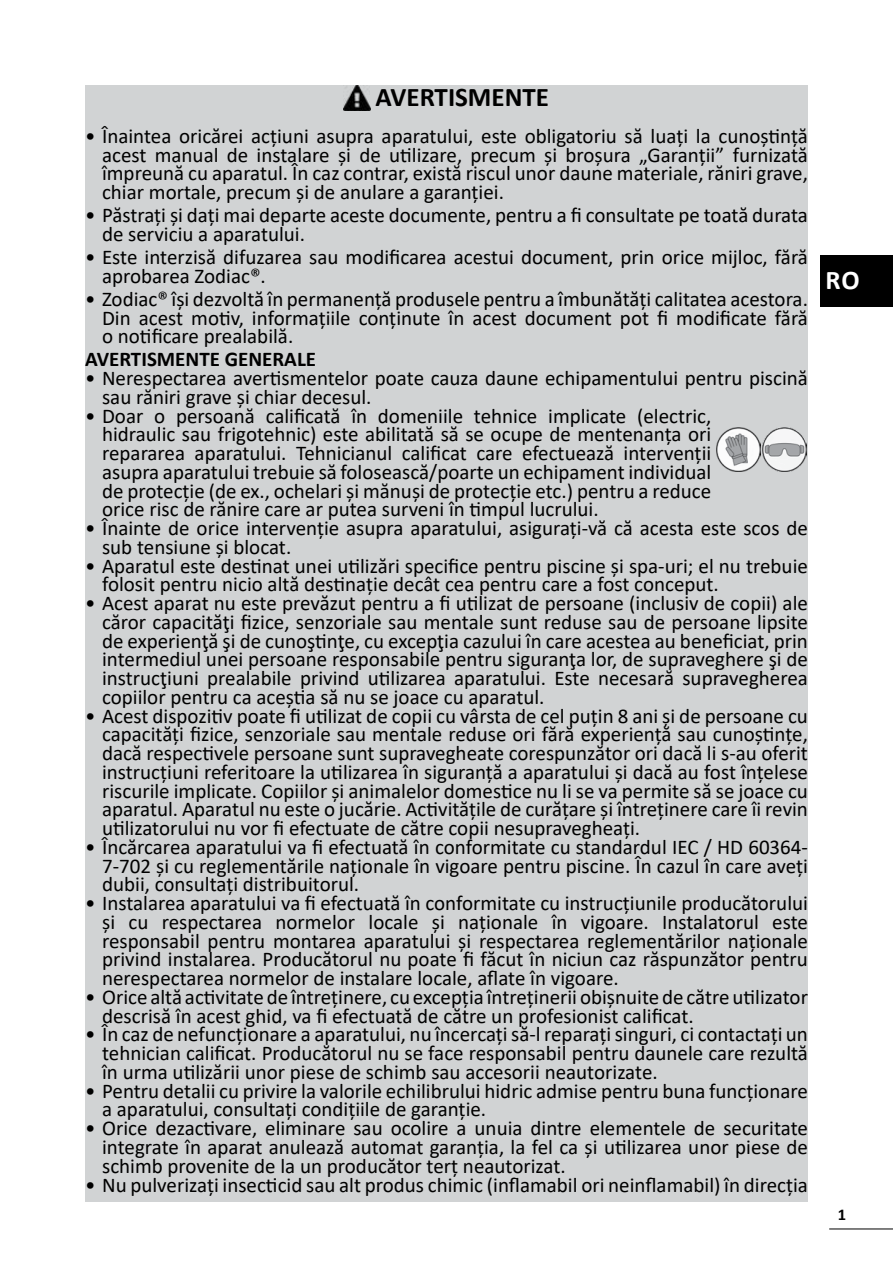
<style>
.page{position:relative;width:893px;height:1263px;background:#fff}
.page>*{position:absolute;margin:0;border:0;box-sizing:border-box;transform-origin:0 0}
.t1{font:700 27px "Calibri";color:#000}
.t2{font:700 27px "Calibri";color:#fff}
.t3{font:21px/18.8px "Calibri";color:#000;text-align:justify}
.t4{font:700 21px "Calibri";color:#000}
.t5{font:700 16.5px "Calibri";color:#000}
</style>
<div class="page">
<hr style="left:829px;top:1228px;width:64px;height:1px;background:#000">
<div style="left:85px;top:85px;width:723px;height:1117px;background:#d1d3d4"></div>
<img style="left:344px;top:85px;width:27px;height:25px">
<img style="left:716px;top:427px;width:90px;height:45px">
<div style="left:821px;top:255px;width:72px;height:51px;background:#000"></div>
<p class="t1" style="left:376px;top:78px;width:175px">AVERTISMENTE</p>
<p class="t3" style="left:102px;top:126px;width:707px;text-indent:-17px">• Înaintea oricărei acţiuni asupra aparatului, este obligatoriu să luaţi la cunoştinţă acest manual de instalare şi de utilizare, precum şi broşura „Garanţii” furnizată împreună cu aparatul. În caz contrar, există riscul unor daune materiale, răniri grave, chiar mortale, precum şi de anulare a garanţiei.</p>
<p class="t3" style="left:102px;top:205px;width:707px;text-indent:-17px">• Păstraţi şi daţi mai departe aceste documente, pentru a fi consultate pe toată durata de serviciu a aparatului.</p>
<p class="t3" style="left:102px;top:247px;width:707px;text-indent:-17px">• Este interzisă difuzarea sau modificarea acestui document, prin orice mijloc, fără aprobarea Zodiac®.</p>
<p class="t3" style="left:102px;top:289px;width:707px;text-indent:-17px">• Zodiac® își dezvoltă în permanență produsele pentru a îmbunătăți calitatea acestora.<br>Din acest motiv, informațiile conținute în acest document pot fi modificate fără o notificare prealabilă.</p>
<p class="t4" style="left:85px;top:344px;width:233px">AVERTISMENTE GENERALE</p>
<p class="t3" style="left:102px;top:368px;width:707px;text-indent:-17px">• Nerespectarea avertismentelor poate cauza daune echipamentului pentru piscină sau răniri grave și chiar decesul.</p>
<p class="t3" style="left:102px;top:406px;width:611px;text-indent:-17px">• Doar o persoană calificată în domeniile tehnice implicate (electric, hidraulic sau frigotehnic) este abilitată să se ocupe de mentenanța ori repararea aparatului. Tehnicianul calificat care efectuează intervenții asupra aparatului trebuie să folosească/poarte un echipament individual de protecție (de ex., ochelari și mănuși de protecție etc.) pentru a reduce orice risc de rănire care ar putea surveni în timpul lucrului.</p>
<p class="t3" style="left:102px;top:518px;width:707px;text-indent:-17px">• Înainte de orice intervenție asupra aparatului, asigurați-vă că acesta este scos de sub tensiune și blocat.</p>
<p class="t3" style="left:102px;top:556px;width:707px;text-indent:-17px">• Aparatul este destinat unei utilizări specifice pentru piscine şi spa-uri; el nu trebuie folosit pentru nicio altă destinaţie decât cea pentru care a fost conceput.</p>
<p class="t3" style="left:102px;top:593px;width:707px;text-indent:-17px">• Acest aparat nu este prevăzut pentru a fi utilizat de persoane (inclusiv de copii) ale căror capacităţi fizice, senzoriale sau mentale sunt reduse sau de persoane lipsite de experienţă şi de cunoştinţe, cu excepţia cazului în care acestea au beneficiat, prin intermediul unei persoane responsabile pentru siguranţa lor, de supraveghere şi de instrucţiuni prealabile privind utilizarea aparatului. Este necesară supravegherea copiilor pentru ca aceștia să nu se joace cu aparatul.</p>
<p class="t3" style="left:102px;top:706px;width:707px;text-indent:-17px">• Acest dispozitiv poate fi utilizat de copii cu vârsta de cel puțin 8 ani și de persoane cu capacități fizice, senzoriale sau mentale reduse ori fără experiență sau cunoștințe, dacă respectivele persoane sunt supravegheate corespunzător ori dacă li s-au oferit instrucțiuni referitoare la utilizarea în siguranță a aparatului și dacă au fost înțelese riscurile implicate. Copiilor și animalelor domestice nu li se va permite să se joace cu aparatul. Aparatul nu este o jucărie. Activitățile de curățare și întreținere care îi revin utilizatorului nu vor fi efectuate de către copii nesupravegheați.</p>
<p class="t3" style="left:102px;top:837px;width:707px;text-indent:-17px">• Încărcarea aparatului va fi efectuată în conformitate cu standardul IEC / HD 60364- 7-702 și cu reglementările naționale în vigoare pentru piscine. În cazul în care aveți dubii, consultați distribuitorul.</p>
<p class="t3" style="left:102px;top:893px;width:707px;text-indent:-17px">• Instalarea aparatului va fi efectuată în conformitate cu instrucțiunile producătorului și cu respectarea normelor locale și naționale în vigoare. Instalatorul este responsabil pentru montarea aparatului şi respectarea reglementărilor naţionale privind instalarea. Producătorul nu poate fi făcut în niciun caz răspunzător pentru nerespectarea normelor de instalare locale, aflate în vigoare.</p>
<p class="t3" style="left:102px;top:987px;width:707px;text-indent:-17px">• Orice altă activitate de întreținere, cu excepția întreținerii obișnuite de către utilizator descrisă în acest ghid, va fi efectuată de către un profesionist calificat.</p>
<p class="t3" style="left:102px;top:1024px;width:707px;text-indent:-17px">• În caz de nefuncţionare a aparatului, nu încercaţi să-l reparaţi singuri, ci contactaţi un tehnician calificat. Producătorul nu se face responsabil pentru daunele care rezultă în urma utilizării unor piese de schimb sau accesorii neautorizate.</p>
<p class="t3" style="left:102px;top:1081px;width:707px;text-indent:-17px">• Pentru detalii cu privire la valorile echilibrului hidric admise pentru buna funcționare a aparatului, consultați condițiile de garanție.</p>
<p class="t3" style="left:102px;top:1118px;width:707px;text-indent:-17px">• Orice dezactivare, eliminare sau ocolire a unuia dintre elementele de securitate integrate în aparat anulează automat garanția, la fel ca și utilizarea unor piese de schimb provenite de la un producător terț neautorizat.</p>
<p class="t3" style="left:85px;top:1174px;width:724px">• Nu pulverizați insecticid sau alt produs chimic (inflamabil ori neinflamabil) în direcția</p>
<p class="t2" style="left:825px;top:261px;width:36px">RO</p>
<p class="t5" style="left:838px;top:1203px;width:10px">1</p>
</div>
